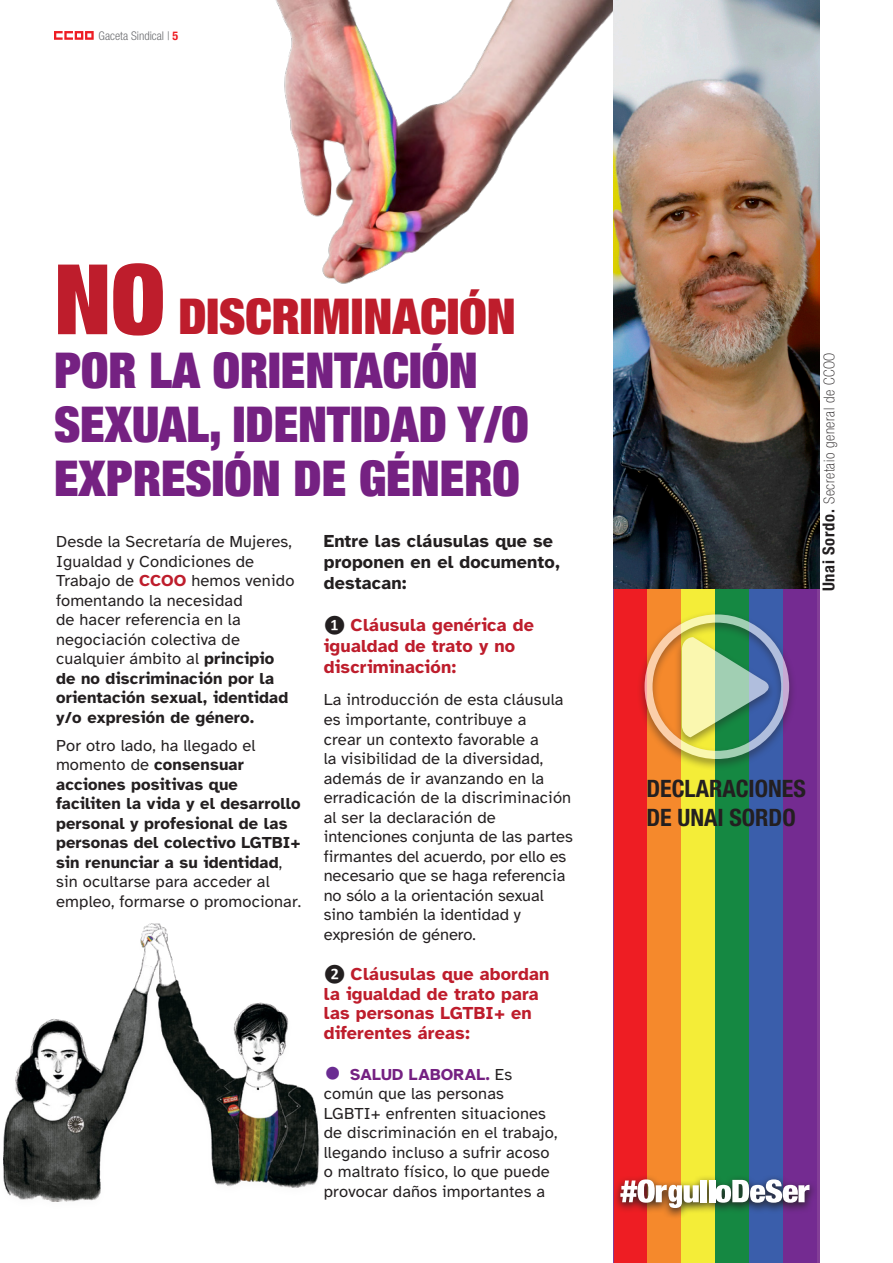
<style>
.page{position:relative;width:893px;height:1263px;background:#fff}
.page>*{position:absolute;margin:0;border:0;box-sizing:border-box;transform-origin:0 0}
.Entradillas{font:900 condensed 49.5px/54px "Helvetica Neue LT Std";color:#752182}
.Entradillas-2{font:900 condensed 49.5px "Helvetica Neue LT Std";color:#be1d2c}
.t1{font:700 condensed 24px "Helvetica Neue LT Std";color:#231f20}
.t2{font:700 18px/19.5px "Atkinson Hyperlegible";letter-spacing:.01em;color:#be1d2c}
.t3{font:700 18px/21px "Atkinson Hyperlegible";letter-spacing:.01em;color:#231f20}
.t4{font:16.5px/19.5px "Atkinson Hyperlegible";letter-spacing:.01em;color:#231f20}
.t5{font:700 16.5px/19.5px "Atkinson Hyperlegible";letter-spacing:.01em;color:#231f20}
.t6{font:100 condensed 15px "Helvetica Neue LT Std";letter-spacing:.04em;color:#231f20}
.t7{font:300 condensed 12px "Helvetica Neue LT Std";color:#6c6d70}
.s1{font-weight:700;color:#ee1d23}
.s2{font-size:97.5px}
.s3{font-weight:700;color:#be1d2c}
.s4{font-weight:700}
.s5{font-weight:400}
.s6{font-family:"Calibri";font-size:16.5px;color:#231f20}
.s7{font-family:"Helvetica Neue LT 75 Bd";font-size:36px;color:#6a2c91}
.s8{font-weight:700;color:#752182}
.s9{font-weight:700;font-size:16.5px}
</style>
<div class="page">
<svg style="left:54px;top:31px;width:40px;height:9px"></svg>
<img style="left:276px;top:0;width:337px;height:284px">
<div style="left:613px;top:0;width:34px;height:1263px;background:#ee1d23"></div>
<div style="left:647px;top:0;width:34px;height:1263px;background:#f5892c"></div>
<div style="left:681px;top:0;width:34px;height:1263px;background:#f4ed38"></div>
<div style="left:715px;top:0;width:34px;height:1263px;background:#158842"></div>
<div style="left:749px;top:0;width:34px;height:1263px;background:#3a5eab"></div>
<div style="left:783px;top:0;width:34px;height:1263px;background:#742b91"></div>
<img style="left:3px;top:923px;width:317px;height:278px">
<img style="left:613px;top:0;width:207px;height:589px">
<svg style="left:613px;top:1175px;width:201px;height:44px"></svg>
<svg style="left:620px;top:1179px;width:79px;height:29px;background:#d1a98d"></svg>
<div style="left:700px;top:1180px;width:6px;height:22px;background:#fff"></div>
<div style="left:709px;top:1180px;width:6px;height:22px;background:#fff"></div>
<svg style="left:715px;top:1179px;width:94px;height:24px;background:#aaafba"></svg>
<div style="left:636px;top:610px;width:161px;height:161px;background:#231f20;opacity:.75"></div>
<svg style="left:645px;top:614px;width:144px;height:145px"></svg>
<p class="t7" style="left:99px;top:28px;width:81px">Gaceta Sindical | <span class="s1">5</span></p>
<p class="Entradillas-2" style="left:54px;top:285px;width:463px"><span class="s2">NO</span> DISCRIMINACIÓN</p>
<p class="Entradillas" style="left:54px;top:342px;width:476px">POR LA ORIENTACIÓN<br>SEXUAL, IDENTIDAD Y/O</p>
<p class="Entradillas" style="left:54px;top:450px;width:467px">EXPRESIÓN DE GÉNERO</p>
<p class="t4" style="left:56px;top:532px;width:240px">Desde la Secretaría de Mujeres,<br>Igualdad y Condiciones de<br>Trabajo de <span class="s3">CCOO</span> hemos venido fomentando la necesidad<br>de hacer referencia en la negociación colectiva de cualquier ámbito al <span class="s4">principio de no discriminación por la orientación sexual, identidad y/o expresión de género.</span></p>
<p class="t5" style="left:56px;top:735px;width:247px"><span class="s5">Por otro lado, ha llegado el momento de</span> consensuar acciones positivas que faciliten la vida y el desarrollo personal y profesional de las personas del colectivo LGTBI+ sin renunciar a su identidad<span class="s5">, sin ocultarse para acceder al empleo, formarse o promocionar.</span></p>
<p class="t3" style="left:324px;top:530px;width:238px">Entre las cláusulas que se proponen en el documento, destacan:</p>
<p class="t2" style="left:324px;top:615px;width:212px;line-height:21px"><span class="s6">❶</span> Cláusula genérica de igualdad de trato y no discriminación:</p>
<p class="t4" style="left:324px;top:690px;width:251px">La introducción de esta cláusula es importante, contribuye a<br>crear un contexto favorable a<br>la visibilidad de la diversidad, además de ir avanzando en la erradicación de la discriminación al ser la declaración de intenciones conjunta de las partes firmantes del acuerdo, por ello es necesario que se haga referencia no sólo a la orientación sexual sino también la identidad y expresión de género.</p>
<p class="t2" style="left:324px;top:964px;width:227px"><span class="s6">❷</span> Cláusulas que abordan la igualdad de trato para las personas LGTBI+ en diferentes áreas:</p>
<p class="t4" style="left:324px;top:1064px;width:235px"><span class="s7">•</span> <span class="s8">SALUD LABORAL.</span> Es común que las personas<br>LGBTI+ enfrenten situaciones de discriminación en el trabajo, llegando incluso a sufrir acoso o maltrato físico, lo que puede provocar daños importantes a</p>
<p class="t6" style="left:821px;top:591px;width:240px;rotate:-90deg"><span class="s9">Unai Sordo.</span> Secretaio general de CCOO</p>
<p class="t1" style="left:646px;top:774px;width:161px">DECLARACIONES</p>
<p class="t1" style="left:646px;top:803px;width:151px">DE UNAI SORDO</p>
</div>
